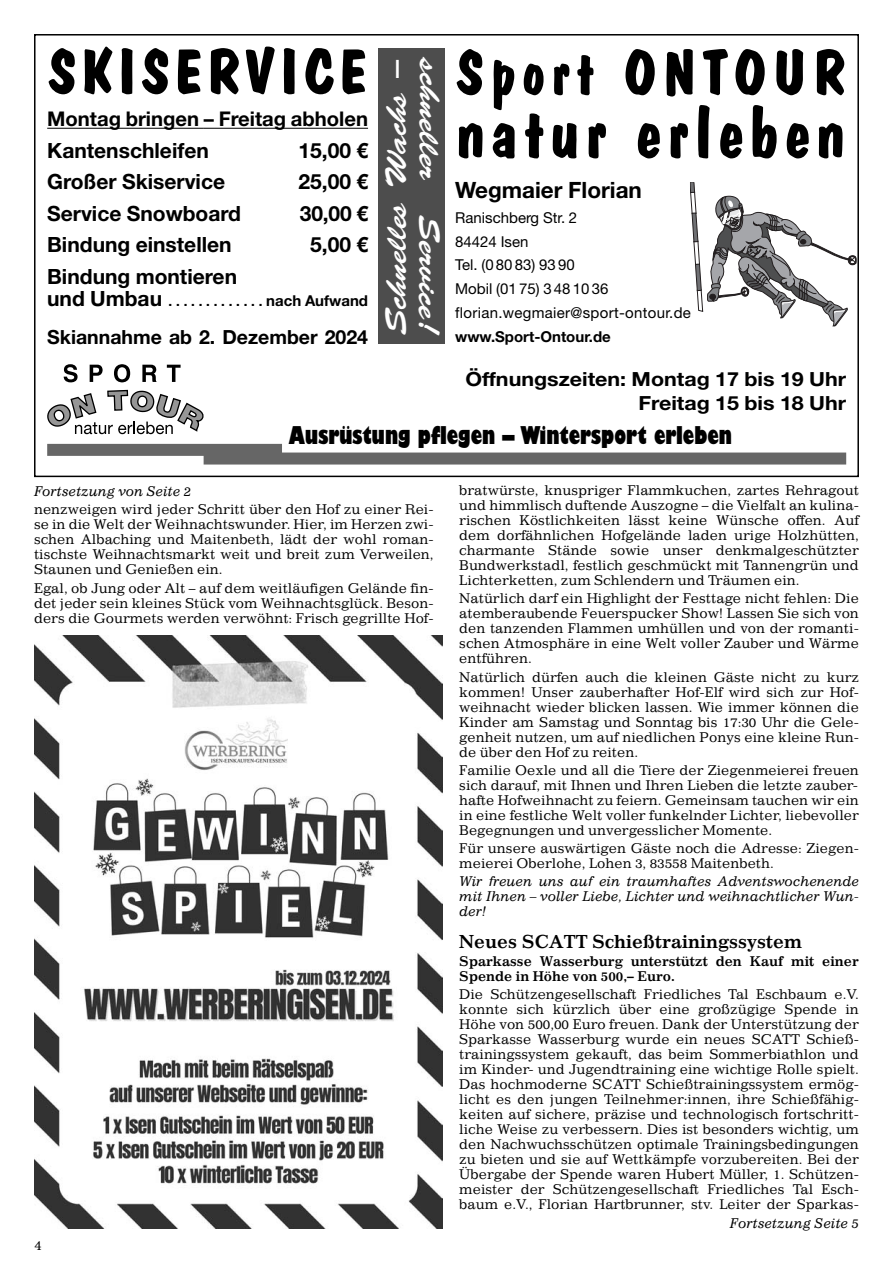
<style>
.page{position:relative;width:893px;height:1263px;background:#fff}
.page>*{position:absolute;margin:0;border:0;box-sizing:border-box;transform-origin:0 0}
.t1{font:700 70.5px "Dom Casual";letter-spacing:.06em;color:#000}
.t2{font:700 63px "Dom Casual";letter-spacing:.075em;color:#000}
.t3{font:700 63px "Dom Casual";letter-spacing:.035em;color:#000}
.t4{font:30px "Brush Script";color:#fff;scale:1.21 1}
.t5{font:800 condensed 24px "Gill Sans";color:#000}
.t6{font:700 22.5px "Helvetica Neue";color:#000}
.t7{font:700 21px "Helvetica Neue";color:#000}
.t8{font:700 20.25px "Helvetica Neue";color:#000}
.t9{font:700 19.5px/24px "Helvetica Neue";color:#000;text-align:right;scale:1.1 1}
.t10{font:700 19.5px "Helvetica Neue";color:#000}
.t11{font:700 18px "Impressum";color:#000}
.t12{font:15px/23.7px "Helvetica Neue";color:#000}
.t13{font:700 15px "Helvetica Neue";color:#000}
.t14{font:13.5px/15px "Impressum";color:#000;text-align:justify}
.t15{font:italic 13.5px/15px "Impressum";color:#000;text-align:justify}
.t16{font:700 13.5px/15px "Impressum";color:#000}
.t17{font:700 13.5px "Helvetica Neue";color:#000}
.s1{font-size:21px}
.s2{font-size:15px}
</style>
<div class="page">
<img style="left:34px;top:636px;width:408px;height:593px">
<div style="left:34px;top:34px;width:825px;height:443px;border:2px solid #000"></div>
<div style="left:378px;top:48px;width:67px;height:295px;background:#4d4d4d"></div>
<hr style="left:47px;top:128px;width:157px;height:1px;background:#000">
<hr style="left:214px;top:128px;width:154px;height:1px;background:#000">
<svg style="left:47px;top:389px;width:157px;height:45px"></svg>
<svg style="left:64px;top:364px;width:14px;height:18px"></svg>
<svg style="left:90px;top:365px;width:13px;height:17px"></svg>
<svg style="left:114px;top:364px;width:16px;height:18px"></svg>
<svg style="left:142px;top:365px;width:15px;height:17px"></svg>
<svg style="left:167px;top:365px;width:14px;height:17px"></svg>
<div style="left:47px;top:444px;width:235px;height:12px;background:#666"></div>
<div style="left:204px;top:452px;width:642px;height:12px;background:#666"></div>
<svg style="left:690px;top:182px;width:167px;height:144px"></svg>
<h2 class="t3" style="left:47px;top:47px;width:322px">SKISERVICE</h2>
<h3 class="t8" style="left:47px;top:112px;width:322px">Montag bringen – Freitag abholen</h3>
<h3 class="t7" style="left:47px;top:143px;width:163px">Kantenschleifen</h3>
<h3 class="t7" style="left:299px;top:143px;width:71px">15,00 €</h3>
<h3 class="t7" style="left:47px;top:174px;width:179px">Großer Skiservice</h3>
<h3 class="t7" style="left:299px;top:174px;width:71px">25,00 €</h3>
<h3 class="t7" style="left:47px;top:206px;width:195px">Service Snowboard</h3>
<h3 class="t7" style="left:300px;top:206px;width:70px">30,00 €</h3>
<h3 class="t7" style="left:47px;top:237px;width:186px">Bindung einstellen</h3>
<h3 class="t7" style="left:310px;top:237px;width:59px">5,00 €</h3>
<h3 class="t7" style="left:47px;top:269px;width:191px">Bindung montieren</h3>
<p class="t17" style="left:47px;top:296px;width:322px"><span class="s1">und Umbau</span> . . . . . . . . . . . . . <span class="s2">nach Aufwand</span></p>
<h3 class="t10" style="left:47px;top:330px;width:322px">Skiannahme ab 2. Dezember 2024</h3>
<h3 class="t4" style="left:388px;top:334px;width:228px;rotate:-90deg">Schnelles Wachs –</h3>
<h3 class="t4" style="left:438px;top:60px;width:228px;rotate:90deg">schneller Service!</h3>
<h2 class="t2" style="left:455px;top:48px;width:392px">Sport ONTOUR</h2>
<h1 class="t1" style="left:455px;top:105px;width:392px">natur erleben</h1>
<h3 class="t6" style="left:455px;top:181px;width:188px">Wegmaier Florian</h3>
<p class="t12" style="left:455px;top:207px;width:237px">Ranischberg Str. 2<br>84424 Isen<br>Tel. (0 80 83) 93 90<br>Mobil (01 75) 3 48 10 36 florian.wegmaier@sport-ontour.de</p>
<p class="t13" style="left:455px;top:331px;width:157px">www.Sport-Ontour.de</p>
<h3 class="t9" style="left:465px;top:369px;width:348px">Öffnungszeiten: Montag 17 bis 19 Uhr<br>Freitag 15 bis 18 Uhr</h3>
<h3 class="t5" style="left:289px;top:426px;width:445px">Ausrüstung pflegen – Wintersport erleben</h3>
<p class="t15" style="left:34px;top:485px;width:159px">Fortsetzung von Seite 2</p>
<p class="t14" style="left:34px;top:503px;width:401px">nenzweigen wird jeder Schritt über den Hof zu einer Rei&shy;se in die Welt der Weihnachtswunder. Hier, im Herzen zwi&shy;schen Albaching und Maitenbeth, lädt der wohl roman&shy;tischste Weihnachtsmarkt weit und breit zum Verweilen, Staunen und Genießen ein.</p>
<p class="t14" style="left:34px;top:581px;width:401px">Egal, ob Jung oder Alt – auf dem weitläufigen Gelände fin&shy;det jeder sein kleines Stück vom Weihnachtsglück. Beson&shy;ders die Gourmets werden verwöhnt: Frisch gegrillte Hof-</p>
<p class="t14" style="left:34px;top:1238px;width:9px">4</p>
<p class="t14" style="left:459px;top:484px;width:401px">bratwürste, knuspriger Flammkuchen, zartes Rehragout und himmlisch duftende Auszogne – die Vielfalt an kulina&shy;rischen Köstlichkeiten lässt keine Wünsche offen. Auf dem dorfähnlichen Hofgelände laden urige Holzhütten, charmante Stände sowie unser denkmalgeschützter Bundwerkstadl, festlich geschmückt mit Tannengrün und Lichterketten, zum Schlendern und Träumen ein.</p>
<p class="t14" style="left:459px;top:592px;width:401px">Natürlich darf ein Highlight der Festtage nicht fehlen: Die atemberaubende Feuerspucker Show! Lassen Sie sich von den tanzenden Flammen umhüllen und von der romanti&shy;schen Atmosphäre in eine Welt voller Zauber und Wärme entführen.</p>
<p class="t14" style="left:459px;top:670px;width:401px">Natürlich dürfen auch die kleinen Gäste nicht zu kurz kommen! Unser zauberhafter Hof-Elf wird sich zur Hof&shy;weihnacht wieder blicken lassen. Wie immer können die Kinder am Samstag und Sonntag bis 17:30 Uhr die Gele&shy;genheit nutzen, um auf niedlichen Ponys eine kleine Run&shy;de über den Hof zu reiten.</p>
<p class="t14" style="left:459px;top:764px;width:401px">Familie Oexle und all die Tiere der Ziegenmeierei freuen sich darauf, mit Ihnen und Ihren Lieben die letzte zauber&shy;hafte Hofweihnacht zu feiern. Gemeinsam tauchen wir ein in eine festliche Welt voller funkelnder Lichter, liebevoller Begegnungen und unvergesslicher Momente.</p>
<p class="t14" style="left:459px;top:842px;width:401px">Für unsere auswärtigen Gäste noch die Adresse: Ziegen&shy;meierei Oberlohe, Lohen 3, 83558 Maitenbeth.</p>
<p class="t15" style="left:459px;top:875px;width:401px">Wir freuen uns auf ein traumhaftes Adventswochenende mit Ihnen – voller Liebe, Lichter und weihnachtlicher Wun&shy;der!</p>
<h3 class="t11" style="left:459px;top:935px;width:344px">Neues SCATT Schießtrainingssystem</h3>
<p class="t16" style="left:459px;top:955px;width:401px">Sparkasse Wasserburg unterstützt den Kauf mit einer<br>Spende in Höhe von 500,– Euro.</p>
<p class="t14" style="left:459px;top:988px;width:401px">Die Schützengesellschaft Friedliches Tal Eschbaum e.V. konnte sich kürzlich über eine großzügige Spende in Höhe von 500,00 Euro freuen. Dank der Unterstützung der Sparkasse Wasserburg wurde ein neues SCATT Schieß - trainingssystem gekauft, das beim Sommerbiathlon und im Kinder- und Jugendtraining eine wichtige Rolle spielt.<br>Das hochmoderne SCATT Schießtrainingssystem ermög&shy;licht es den jungen Teilnehmer:innen, ihre Schießfähig&shy;keiten auf sichere, präzise und technologisch fortschritt - liche Weise zu verbessern. Dies ist besonders wichtig, um den Nachwuchsschützen optimale Trainingsbedingungen zu bieten und sie auf Wettkämpfe vorzubereiten. Bei der Übergabe der Spende waren Hubert Müller, 1. Schützen&shy;meister der Schützengesellschaft Friedliches Tal Esch&shy;baum e.V., Florian Hartbrunner, stv. Leiter der Sparkas-</p>
<p class="t15" style="left:730px;top:1216px;width:131px">Fortsetzung Seite 5</p>
</div>
